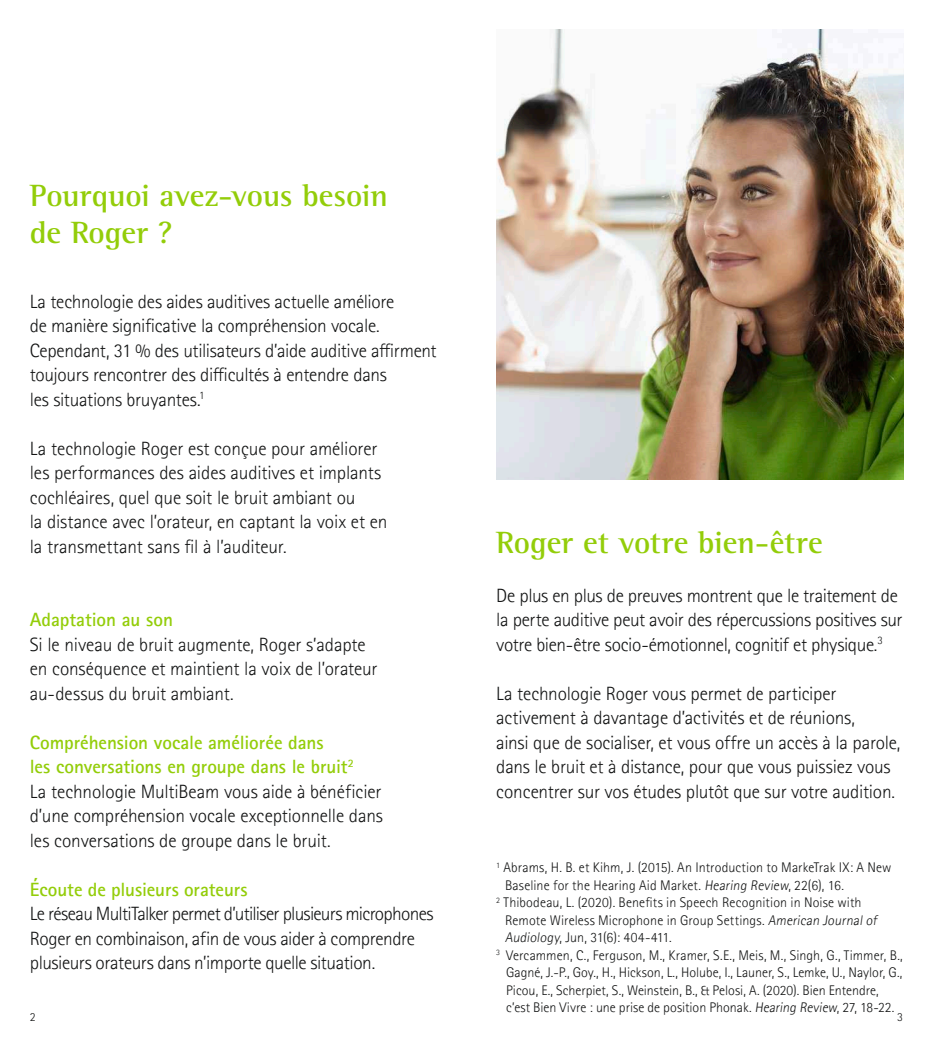
<style>
.page{position:relative;width:933px;height:1042px;background:#fff}
.page>*{position:absolute;margin:0;border:0;box-sizing:border-box;transform-origin:0 0}
.t1{font:700 31.5px/37.8px "Rotis Semifor Phonak";letter-spacing:-.005em;color:#93cd09}
.t2{font:300 19.25px/24.5px "Rotis Sansfor Phonak";letter-spacing:-.015em;color:#131414}
.t3{font:700 19.25px "Rotis Sansfor Phonak";letter-spacing:-.005em;color:#93cd09}
.t4{font:300 14px "Rotis Sansfor Phonak";letter-spacing:.005em;color:#131414}
.t5{font:300 12.25px "Rotis Sans Serif Pro";color:#131414}
.s1{font-weight:700;color:#93cd09}
</style>
<div class="page">
<img style="left:496px;top:30px;width:407px;height:449px">
<h1 class="t1" style="left:30px;top:179px;width:360px">Pourquoi avez-vous besoin de Roger ?</h1>
<p class="t2" style="left:30px;top:291px;width:408px">La technologie des aides auditives actuelle améliore<br>de manière significative la compréhension vocale.<br>Cependant, 31 % des utilisateurs d’aide auditive affirment toujours rencontrer des difficultés à entendre dans<br>les situations bruyantes.<sup>1</sup></p>
<p class="t2" style="left:30px;top:438px;width:359px">La technologie Roger est conçue pour améliorer les performances des aides auditives et implants cochléaires, quel que soit le bruit ambiant ou<br>la distance avec l’orateur, en captant la voix et en la transmettant sans fil à l’auditeur.</p>
<h1 class="t1" style="left:496px;top:526px;width:328px">Roger et votre bien-être</h1>
<p class="t2" style="left:496px;top:585px;width:408px">De plus en plus de preuves montrent que le traitement de la perte auditive peut avoir des répercussions positives sur votre bien-être socio-émotionnel, cognitif et physique.<sup>3</sup></p>
<p class="t2" style="left:496px;top:683px;width:406px">La technologie Roger vous permet de participer activement à davantage d’activités et de réunions,<br>ainsi que de socialiser, et vous offre un accès à la parole, dans le bruit et à distance, pour que vous puissiez vous concentrer sur vos études plutôt que sur votre audition.</p>
<p class="t3" style="left:30px;top:608px;width:145px">Adaptation au son</p>
<p class="t2" style="left:30px;top:634px;width:349px">Si le niveau de bruit augmente, Roger s’adapte en conséquence et maintient la voix de l’orateur au-dessus du bruit ambiant.</p>
<p class="t2" style="left:30px;top:732px;width:355px"><span class="s1">Compréhension vocale améliorée dans<br>les conversations en groupe dans le bruit</span><sup>2<br></sup>La technologie MultiBeam vous aide à bénéficier d’une compréhension vocale exceptionnelle dans les conversations de groupe dans le bruit.</p>
<p class="t3" style="left:30px;top:878px;width:219px">Écoute de plusieurs orateurs</p>
<p class="t2" style="left:30px;top:903px;width:405px">Le réseau MultiTalker permet d’utiliser plusieurs microphones<br>Roger en combinaison, afin de vous aider à comprendre plusieurs orateurs dans n’importe quelle situation.</p>
<p class="t4" style="left:496px;top:859px;width:397px"><sup>1</sup> Abrams, H. B. et Kihm, J. (2015). An Introduction to MarkeTrak IX: A New</p>
<p class="t4" style="left:505px;top:877px;width:340px">Baseline for the Hearing Aid Market. Hearing Review, 22(6), 16.</p>
<p class="t4" style="left:496px;top:894px;width:367px"><sup>2</sup> Thibodeau, L. (2020). Benefits in Speech Recognition in Noise with</p>
<p class="t4" style="left:505px;top:915px;width:376px">Remote Wireless Microphone in Group Settings. American Journal of</p>
<p class="t4" style="left:505px;top:932px;width:168px">Audiology, Jun, 31(6): 404-411.</p>
<p class="t4" style="left:496px;top:947px;width:408px"><sup>3</sup> Vercammen, C., Ferguson, M., Kramer, S.E., Meis, M., Singh, G., Timmer, B.,</p>
<p class="t4" style="left:506px;top:964px;width:398px">Gagné, J.-P., Goy., H., Hickson, L., Holube, I., Launer, S., Lemke, U., Naylor, G.,</p>
<p class="t4" style="left:506px;top:982px;width:374px">Picou, E., Scherpiet, S., Weinstein, B., &amp; Pelosi, A. (2020). Bien Entendre,</p>
<p class="t4" style="left:506px;top:999px;width:389px">c’est Bien Vivre : une prise de position Phonak. Hearing Review, 27, 18-22.</p>
<p class="t5" style="left:30px;top:1011px;width:7px">2</p>
<p class="t5" style="left:897px;top:1011px;width:7px">3</p>
</div>
